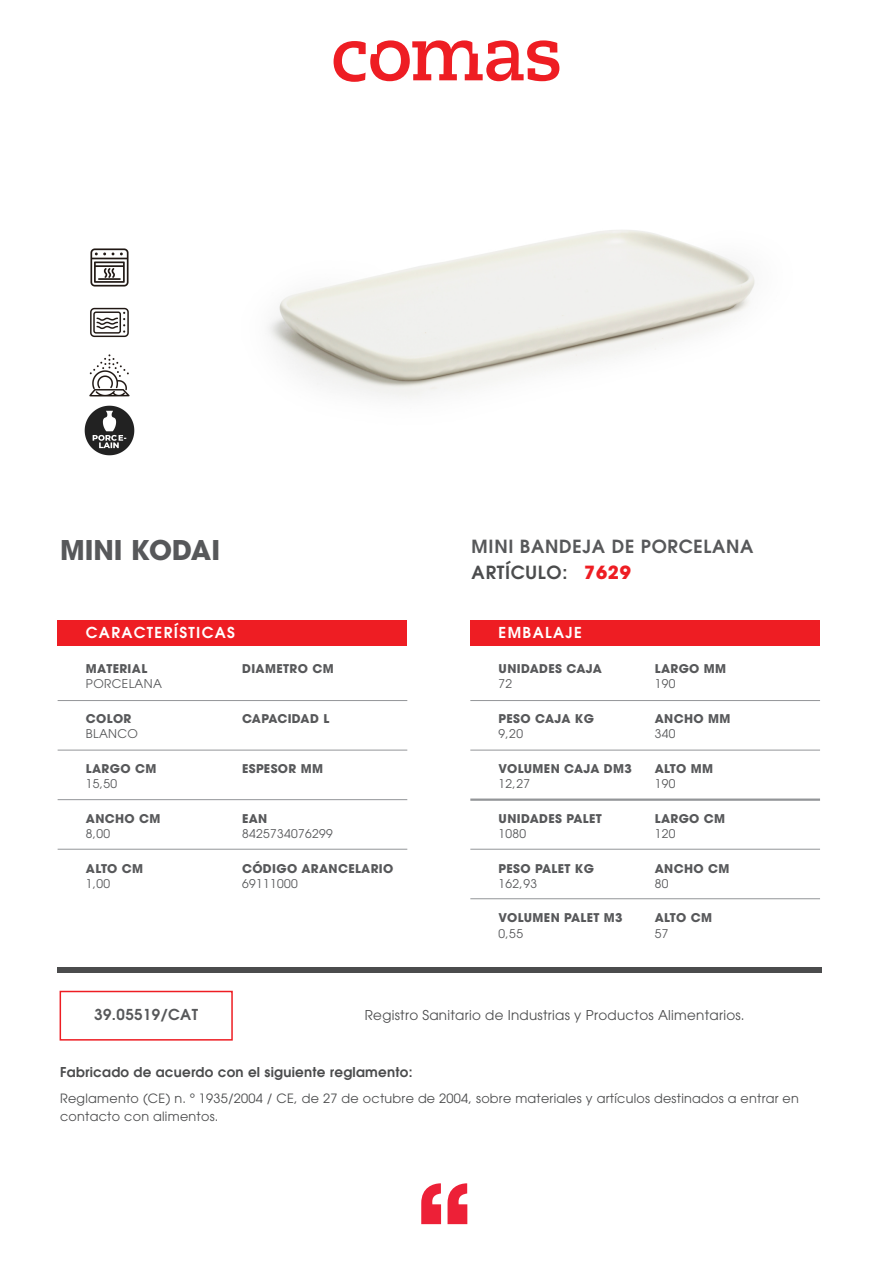
<style>
.page{position:relative;width:893px;height:1263px;background:#fff}
.page>*{position:absolute;margin:0;border:0;box-sizing:border-box;transform-origin:0 0}
.t1{font:700 27px "Avant Garde";color:#57585a}
.t2{font:600 18px/25.7px "Avant Garde";letter-spacing:.04em;color:#57585a}
.t3{font:600 15px "Avant Garde";letter-spacing:.09em;color:#fff}
.t4{font:600 15px "Avant Garde";letter-spacing:.03em;color:#57585a}
.t5{font:13.5px "Avant Garde";letter-spacing:.02em;color:#4b4c4d}
.t6{font:600 13.5px "Avant Garde";letter-spacing:.02em;color:#4b4c4d}
.t7{font:12.75px/18px "Avant Garde";letter-spacing:.02em;color:#4b4c4d}
.t8{font:700 12px "Avant Garde";letter-spacing:.03em;color:#57585a}
.t9{font:12px "Avant Garde";letter-spacing:.03em;color:#57585a}
.t10{font:700 12px "Avant Garde";letter-spacing:.01em;color:#57585a}
.s1{color:#4b4c4d}
.s2{font-weight:700;color:#ee1d23}
</style>
<div class="page">
<svg style="left:421px;top:1183px;width:20px;height:41px"></svg>
<svg style="left:448px;top:1183px;width:19px;height:41px"></svg>
<svg style="left:334px;top:40px;width:225px;height:42px"></svg>
<div style="left:58px;top:620px;width:349px;height:25px;background:#ee1d23"></div>
<div style="left:58px;top:967px;width:764px;height:6px;background:#4b4c4d"></div>
<hr style="left:58px;top:700px;width:349px;height:1px;background:#939598">
<hr style="left:58px;top:750px;width:349px;height:1px;background:#939598">
<hr style="left:58px;top:799px;width:349px;height:1px;background:#939598">
<hr style="left:58px;top:849px;width:349px;height:1px;background:#939598">
<div style="left:470px;top:620px;width:350px;height:25px;background:#ee1d23"></div>
<hr style="left:470px;top:700px;width:350px;height:1px;background:#939598">
<hr style="left:470px;top:750px;width:350px;height:1px;background:#939598">
<hr style="left:470px;top:798px;width:350px;height:3px;background:#939598">
<hr style="left:470px;top:849px;width:350px;height:1px;background:#939598">
<hr style="left:470px;top:898px;width:350px;height:1px;background:#939598">
<div style="left:60px;top:991px;width:173px;height:49px;border:2px solid #ee1d23"></div>
<img style="left:84px;top:248px;width:51px;height:208px">
<img style="left:268px;top:230px;width:487px;height:169px">
<h1 class="t1" style="left:60px;top:532px;width:162px">MINI KODAI</h1>
<h2 class="t2" style="left:472px;top:533px;width:283px">MINI BANDEJA DE PORCELANA<br><span class="s1">ARTÍCULO:</span> <span class="s2">7629</span></h2>
<p class="t3" style="left:86px;top:623px;width:151px">CARACTERÍSTICAS</p>
<p class="t8" style="left:86px;top:661px;width:63px">MATERIAL</p>
<p class="t9" style="left:86px;top:677px;width:78px">PORCELANA</p>
<p class="t8" style="left:242px;top:661px;width:93px">DIAMETRO CM</p>
<p class="t8" style="left:86px;top:711px;width:47px">COLOR</p>
<p class="t9" style="left:86px;top:727px;width:54px">BLANCO</p>
<p class="t8" style="left:86px;top:761px;width:72px">LARGO CM</p>
<p class="t9" style="left:86px;top:777px;width:33px">15,50</p>
<p class="t8" style="left:86px;top:810px;width:76px">ANCHO CM</p>
<p class="t9" style="left:86px;top:826px;width:26px">8,00</p>
<p class="t8" style="left:86px;top:860px;width:59px">ALTO CM</p>
<p class="t9" style="left:86px;top:876px;width:26px">1,00</p>
<p class="t10" style="left:242px;top:711px;width:89px">CAPACIDAD L</p>
<p class="t8" style="left:242px;top:761px;width:83px">ESPESOR MM</p>
<p class="t8" style="left:242px;top:810px;width:27px">EAN</p>
<p class="t9" style="left:242px;top:826px;width:92px">8425734076299</p>
<p class="t8" style="left:242px;top:860px;width:153px">CÓDIGO ARANCELARIO</p>
<p class="t9" style="left:242px;top:876px;width:57px">69111000</p>
<p class="t3" style="left:499px;top:623px;width:85px">EMBALAJE</p>
<p class="t8" style="left:499px;top:661px;width:105px">UNIDADES CAJA</p>
<p class="t9" style="left:499px;top:677px;width:15px">72</p>
<p class="t8" style="left:499px;top:711px;width:97px">PESO CAJA KG</p>
<p class="t9" style="left:499px;top:727px;width:26px">9,20</p>
<p class="t8" style="left:499px;top:761px;width:135px">VOLUMEN CAJA DM3</p>
<p class="t9" style="left:499px;top:777px;width:33px">12,27</p>
<p class="t8" style="left:499px;top:810px;width:105px">UNIDADES PALET</p>
<p class="t9" style="left:499px;top:826px;width:29px">1080</p>
<p class="t8" style="left:499px;top:860px;width:97px">PESO PALET KG</p>
<p class="t9" style="left:499px;top:876px;width:40px">162,93</p>
<p class="t8" style="left:499px;top:910px;width:126px">VOLUMEN PALET M3</p>
<p class="t9" style="left:499px;top:926px;width:26px">0,55</p>
<p class="t8" style="left:655px;top:661px;width:73px">LARGO MM</p>
<p class="t9" style="left:655px;top:677px;width:22px">190</p>
<p class="t8" style="left:655px;top:711px;width:77px">ANCHO MM</p>
<p class="t9" style="left:655px;top:727px;width:22px">340</p>
<p class="t8" style="left:655px;top:761px;width:60px">ALTO MM</p>
<p class="t9" style="left:655px;top:777px;width:22px">190</p>
<p class="t8" style="left:655px;top:810px;width:72px">LARGO CM</p>
<p class="t9" style="left:655px;top:826px;width:22px">120</p>
<p class="t8" style="left:655px;top:860px;width:76px">ANCHO CM</p>
<p class="t9" style="left:655px;top:876px;width:15px">80</p>
<p class="t8" style="left:655px;top:910px;width:59px">ALTO CM</p>
<p class="t9" style="left:655px;top:926px;width:15px">57</p>
<p class="t4" style="left:94px;top:1005px;width:105px">39.05519/CAT</p>
<p class="t5" style="left:365px;top:1007px;width:381px">Registro Sanitario de Industrias y Productos Alimentarios.</p>
<p class="t6" style="left:60px;top:1063px;width:354px">Fabricado de acuerdo con el siguiente reglamento:</p>
<p class="t7" style="left:60px;top:1090px;width:740px">Reglamento (CE) n. º 1935/2004 / CE, de 27 de octubre de 2004, sobre materiales y artículos destinados a entrar en contacto con alimentos.</p>
</div>
